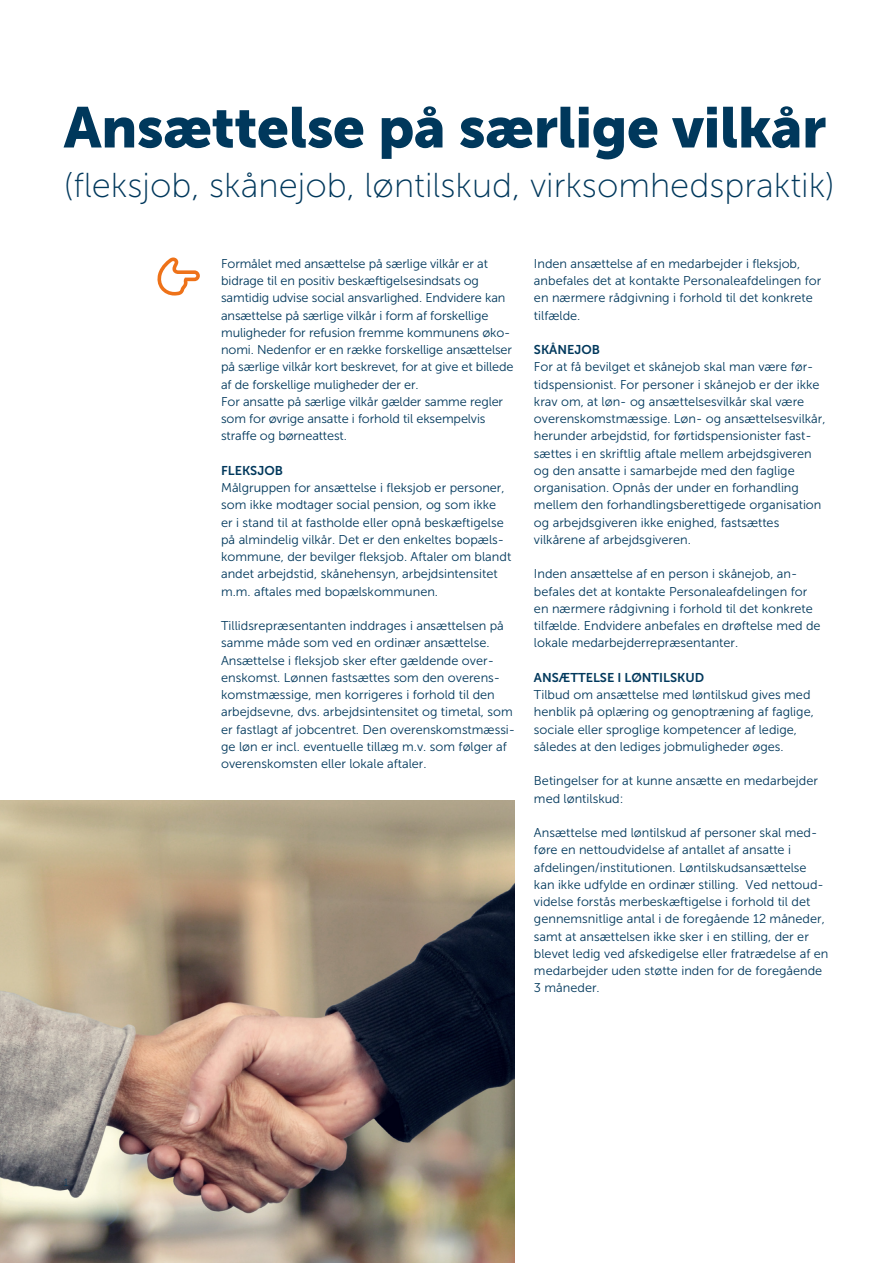
<style>
.page{position:relative;width:893px;height:1263px;background:#fff}
.page>*{position:absolute;margin:0;border:0;box-sizing:border-box;transform-origin:0 0}
._1__Overskrift_V1{font:57px "Museo Sans 900";letter-spacing:-.01em;color:#00385c}
._2__Overskrift_V2{font:34.5px "Museo Sans 100";color:#00385c}
.Afsnitsformat_10{font:12.75px/17.2px "Museo Sans 300";color:#00385c}
.Afsnitsformat_9{font:12.75px/17.2px "Museo Sans 300";color:#00385c}
.Afsnitsformat_10-2{font:12.75px "Museo Sans 700";color:#00385c}
.t1{font:10.5px "Museo Sans 100";color:#00385c}
</style>
<div class="page">
<img style="left:0;top:800px;width:514px;height:463px">
<svg style="left:157px;top:257px;width:43px;height:39px"></svg>
<p class="_1__Overskrift_V1" style="left:64px;top:95px;width:764px">Ansættelse på særlige vilkår</p>
<p class="_2__Overskrift_V2" style="left:64px;top:167px;width:772px">(fleksjob, skånejob, løntilskud, virksomhedspraktik)</p>
<p class="t1" style="left:64px;top:1177px;width:6px">1</p>
<p class="Afsnitsformat_10" style="left:221px;top:255px;width:294px">Formålet med ansættelse på særlige vilkår er at bidrage til en positiv beskæftigelsesindsats og samtidig udvise social ansvarlighed. Endvidere kan ansættelse på særlige vilkår i form af forskellige muligheder for refusion fremme kommunens øko&shy;nomi. Nedenfor er en række forskellige ansættelser på særlige vilkår kort beskrevet, for at give et billede af de forskellige muligheder der er.</p>
<p class="Afsnitsformat_10" style="left:221px;top:393px;width:284px">For ansatte på særlige vilkår gælder samme regler som for øvrige ansatte i forhold til eksempelvis straffe og børneattest.</p>
<p class="Afsnitsformat_10-2" style="left:221px;top:463px;width:63px">FLEKSJOB</p>
<p class="Afsnitsformat_10" style="left:221px;top:479px;width:292px">Målgruppen for ansættelse i fleksjob er personer, som ikke modtager social pension, og som ikke<br>er i stand til at fastholde eller opnå beskæftigelse på almindelig vilkår. Det er den enkeltes bopæls&shy;kommune, der bevilger fleksjob. Aftaler om blandt andet arbejdstid, skånehensyn, arbejdsintensitet m.m. aftales med bopælskommunen.</p>
<p class="Afsnitsformat_10" style="left:221px;top:617px;width:296px">Tillidsrepræsentanten inddrages i ansættelsen på samme måde som ved en ordinær ansættelse.<br>Ansættelse i fleksjob sker efter gældende over&shy;enskomst. Lønnen fastsættes som den overens&shy;komstmæssige, men korrigeres i forhold til den arbejdsevne, dvs. arbejdsintensitet og timetal, som er fastlagt af jobcentret. Den overenskomstmæssi&shy;ge løn er incl. eventuelle tillæg m.v. som følger af overenskomsten eller lokale aftaler.</p>
<p class="Afsnitsformat_10" style="left:534px;top:255px;width:289px">Inden ansættelse af en medarbejder i fleksjob, anbefales det at kontakte Personaleafdelingen for en nærmere rådgivning i forhold til det konkrete tilfælde.</p>
<p class="Afsnitsformat_10-2" style="left:534px;top:343px;width:68px">SKÅNEJOB</p>
<p class="Afsnitsformat_10" style="left:534px;top:358px;width:293px">For at få bevilget et skånejob skal man være før&shy;tidspensionist. For personer i skånejob er der ikke krav om, at løn- og ansættelsesvilkår skal være overenskomstmæssige. Løn- og ansættelsesvilkår, herunder arbejdstid, for førtidspensionister fast&shy;sættes i en skriftlig aftale mellem arbejdsgiveren og den ansatte i samarbejde med den faglige</p>
<p class="Afsnitsformat_10" style="left:534px;top:479px;width:289px">organisation. Opnås der under en forhandling mellem den forhandlingsberettigede organisation og arbejdsgiveren ikke enighed, fastsættes</p>
<p class="Afsnitsformat_10" style="left:534px;top:531px;width:158px">vilkårene af arbejdsgiveren.</p>
<p class="Afsnitsformat_10" style="left:534px;top:565px;width:288px">Inden ansættelse af en person i skånejob, an&shy;befales det at kontakte Personaleafdelingen for en nærmere rådgivning i forhold til det konkrete tilfælde. Endvidere anbefales en drøftelse med de lokale medarbejderrepræsentanter.</p>
<p class="Afsnitsformat_10-2" style="left:534px;top:670px;width:172px">ANSÆTTELSE I LØNTILSKUD</p>
<p class="Afsnitsformat_9" style="left:534px;top:686px;width:281px">Tilbud om ansættelse med løntilskud gives med henblik på oplæring og genoptræning af faglige, sociale eller sproglige kompetencer af ledige,</p>
<p class="Afsnitsformat_9" style="left:534px;top:738px;width:251px">således at den lediges jobmuligheder øges.</p>
<p class="Afsnitsformat_9" style="left:534px;top:772px;width:285px">Betingelser for at kunne ansætte en medarbejder med løntilskud:</p>
<p class="Afsnitsformat_9" style="left:534px;top:824px;width:296px">Ansættelse med løntilskud af personer skal med&shy;føre en nettoudvidelse af antallet af ansatte i afdelingen/institutionen. Løntilskudsansættelse kan ikke udfylde en ordinær stilling. Ved nettoud&shy;videlse forstås merbeskæftigelse i forhold til det gennemsnitlige antal i de foregående 12 måneder, samt at ansættelsen ikke sker i en stilling, der er blevet ledig ved afskedigelse eller fratrædelse af en medarbejder uden støtte inden for de foregående 3 måneder.</p>
</div>
